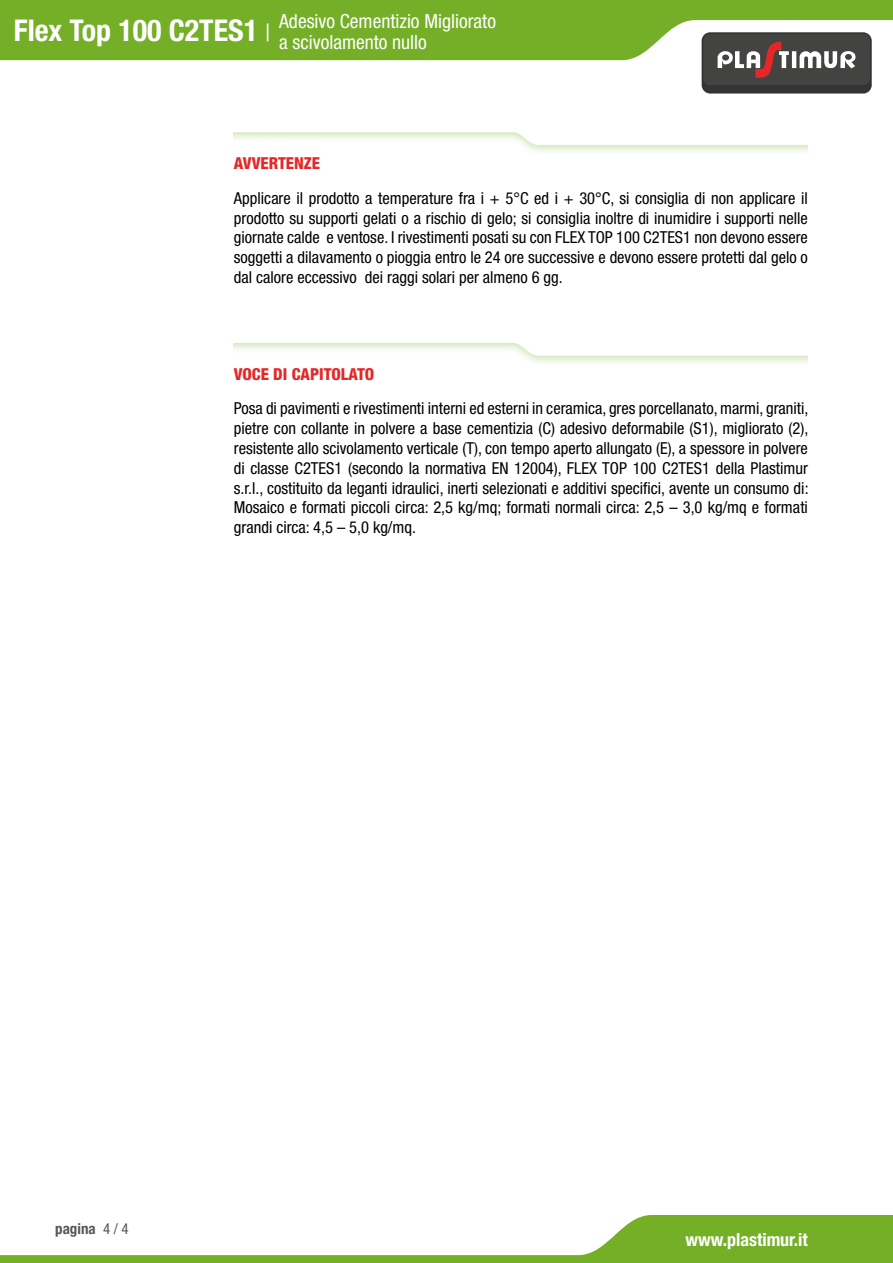
<style>
.page{position:relative;width:893px;height:1263px;background:#fff}
.page>*{position:absolute;margin:0;border:0;box-sizing:border-box;transform-origin:0 0}
.t1{font:700 condensed 30px "Helvetica Neue LT Pro";color:#fff}
.t2{font:condensed 19.5px/21px "Helvetica Neue LT Pro";color:#fff}
.t3{font:700 condensed 18px "Helvetica Neue LT Pro";color:#fff}
.t4{font:condensed 16.5px/19.8px "Helvetica Neue LT Pro";color:#000;text-align:justify}
.t5{font:800 condensed 16.5px "Helvetica Neue LT Pro";color:#e52727}
.t6{font:700 condensed 15px "Helvetica Neue LT Pro";color:#575756}
.s1{font-weight:400;font-size:24px}
.s2{font-weight:400}
</style>
<div class="page">
<div style="left:702px;top:32px;width:170px;height:62px;background:#343434;border-radius:9px"></div>
<div style="left:703px;top:34px;width:167px;height:51px;background:#434342;border-radius:7px"></div>
<svg style="left:718px;top:60px;width:137px;height:18px"></svg>
<svg style="left:0;top:0;width:893px;height:60px;fill:#74af27"></svg>
<svg style="left:0;top:1215px;width:893px;height:48px"></svg>
<div style="left:234px;top:123px;width:574px;height:31px;background:#74af27;opacity:.4"></div>
<svg style="left:234px;top:123px;width:574px;height:23px"></svg>
<div style="left:234px;top:334px;width:574px;height:31px;background:#74af27;opacity:.4"></div>
<svg style="left:234px;top:334px;width:574px;height:23px"></svg>
<h1 class="t1" style="left:14px;top:12px;width:258px">Flex Top 100 C2TES1 <span class="s1">|</span></h1>
<p class="t2" style="left:279px;top:10px;width:218px">Adesivo Cementizio Migliorato a scivolamento nullo</p>
<p class="t5" style="left:234px;top:153px;width:88px">AVVERTENZE</p>
<p class="t4" style="left:234px;top:188px;width:576px">Applicare il prodotto a temperature fra i + 5°C ed i + 30°C, si consiglia di non applicare il prodotto su supporti gelati o a rischio di gelo; si consiglia inoltre di inumidire i supporti nelle giornate calde e ventose. I rivestimenti posati su con FLEX TOP 100 C2TES1 non devono essere soggetti a dilavamento o pioggia entro le 24 ore successive e devono essere protetti dal gelo o dal calore eccessivo dei raggi solari per almeno 6 gg.</p>
<p class="t5" style="left:234px;top:363px;width:142px">VOCE DI CAPITOLATO</p>
<p class="t4" style="left:234px;top:399px;width:576px">Posa di pavimenti e rivestimenti interni ed esterni in ceramica, gres porcellanato, marmi, graniti, pietre con collante in polvere a base cementizia (C) adesivo deformabile (S1), migliorato (2), resistente allo scivolamento verticale (T), con tempo aperto allungato (E), a spessore in polvere di classe C2TES1 (secondo la normativa EN 12004), FLEX TOP 100 C2TES1 della Plastimur s.r.l., costituito da leganti idraulici, inerti selezionati e additivi specifici, avente un consumo di:<br>Mosaico e formati piccoli circa: 2,5 kg/mq; formati normali circa: 2,5 – 3,0 kg/mq e formati grandi circa: 4,5 – 5,0 kg/mq.</p>
<p class="t6" style="left:55px;top:1220px;width:75px">pagina <span class="s2">4 / 4</span></p>
<p class="t3" style="left:685px;top:1229px;width:124px">www.plastimur.it</p>
</div>
